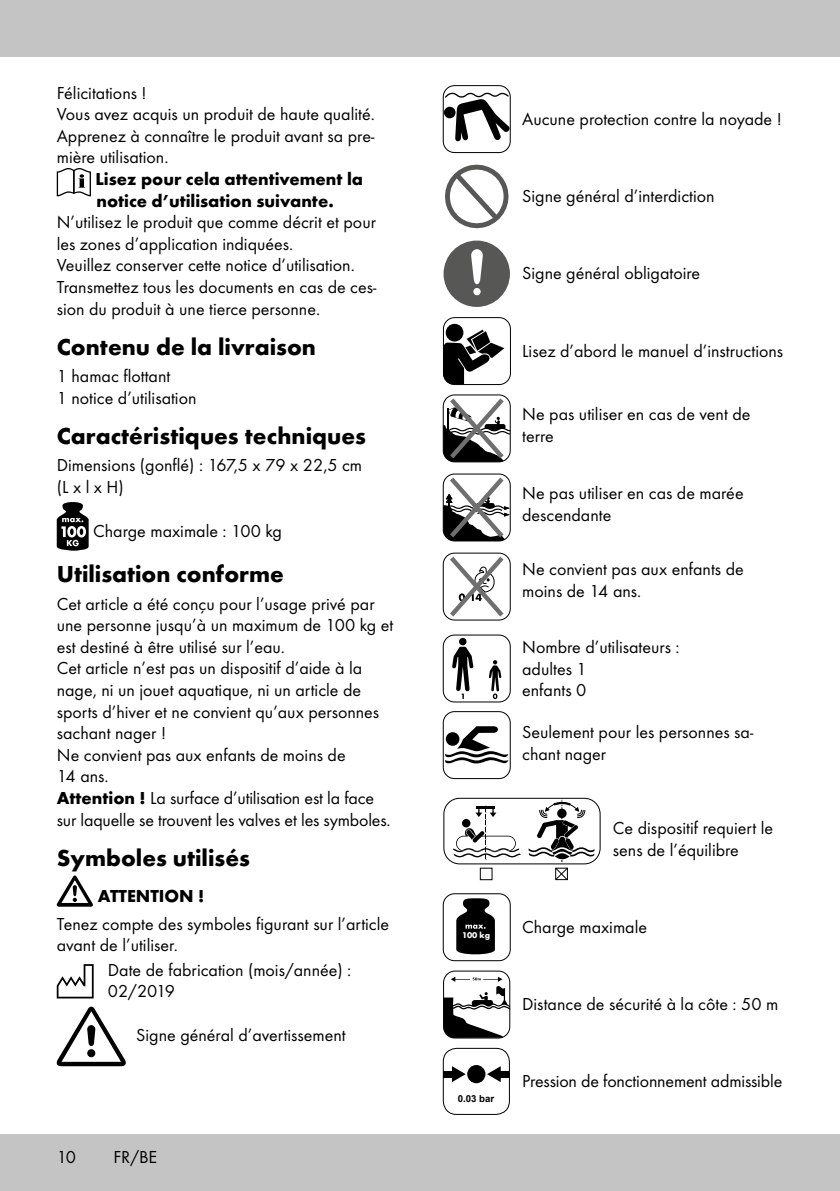
<style>
.page{position:relative;width:840px;height:1191px;background:#fff}
.page>*{position:absolute;margin:0;border:0;box-sizing:border-box;transform-origin:0 0}
.t1{font:700 24px "Futura TOT";color:#000}
.t2{font:18px/21.6px "Futura TOT Boo";color:#000}
.t3{font:700 18px/21.6px "Futura TOT";color:#000}
.t4{font:700 9.6px "Arial";color:#000}
.t5{font:700 8.6px "Futura TOT";color:#fff}
.s1{font-family:"Futura TOT";font-weight:700}
</style>
<div class="page">
<div style="left:0;top:1134px;width:839px;height:57px;background:#c5c4c4"></div>
<div style="left:0;top:0;width:839px;height:57px;background:#c5c4c4"></div>
<svg style="left:57px;top:168px;width:34px;height:28px"></svg>
<svg style="left:57px;top:502px;width:32px;height:48px"></svg>
<svg style="left:57px;top:875px;width:36px;height:31px"></svg>
<svg style="left:57px;top:964px;width:37px;height:34px"></svg>
<svg style="left:57px;top:1006px;width:69px;height:60px"></svg>
<div style="left:87px;top:1049px;width:8px;height:8px;background:#000;border-radius:50%"></div>
<div style="left:442px;top:85px;width:68px;height:68px;border:1px solid #000;border-radius:11px"></div>
<div style="left:443px;top:107px;width:12px;height:11px;background:#3c3c3c;border-radius:50%"></div>
<svg style="left:444px;top:92px;width:66px;height:51px"></svg>
<svg style="left:445px;top:164px;width:64px;height:65px"></svg>
<div style="left:443px;top:240px;width:66px;height:67px;background:#575756;border-radius:50%"></div>
<svg style="left:471px;top:249px;width:12px;height:35px"></svg>
<div style="left:473px;top:288px;width:7px;height:7px;background:#fff;border-radius:50%"></div>
<div style="left:443px;top:317px;width:67px;height:68px;border:1px solid #000;border-radius:11px"></div>
<div style="left:445px;top:324px;width:18px;height:17px;background:#000;border-radius:50%"></div>
<svg style="left:443px;top:330px;width:61px;height:54px"></svg>
<svg style="left:443px;top:394px;width:67px;height:68px"></svg>
<svg style="left:444px;top:474px;width:65px;height:67px"></svg>
<div style="left:442px;top:473px;width:68px;height:68px;border:1px solid #000;border-radius:11px"></div>
<div style="left:442px;top:553px;width:68px;height:67px;border:1px solid #000;border-radius:11px"></div>
<svg style="left:445px;top:552px;width:63px;height:68px"></svg>
<div style="left:442px;top:634px;width:68px;height:68px;border:1px solid #000;border-radius:11px"></div>
<div style="left:459px;top:638px;width:7px;height:7px;background:#000;border-radius:50%"></div>
<svg style="left:452px;top:647px;width:21px;height:52px"></svg>
<svg style="left:489px;top:660px;width:12px;height:39px"></svg>
<div style="left:442px;top:711px;width:68px;height:68px;border:1px solid #000;border-radius:11px"></div>
<svg style="left:443px;top:726px;width:65px;height:37px"></svg>
<svg style="left:453px;top:799px;width:146px;height:81px"></svg>
<div style="left:461px;top:819px;width:9px;height:8px;background:#000;border-radius:50%"></div>
<div style="left:443px;top:798px;width:157px;height:66px;border:1px solid #000;border-radius:16px"></div>
<div style="left:442px;top:893px;width:68px;height:68px;border:1px solid #000;border-radius:11px"></div>
<svg style="left:456px;top:898px;width:38px;height:57px;background:#2e2e2e"></svg>
<div style="left:443px;top:970px;width:67px;height:68px;border:1px solid #000;border-radius:11px"></div>
<svg style="left:443px;top:976px;width:67px;height:62px"></svg>
<div style="left:442px;top:1047px;width:67px;height:68px;border:1px solid #000;border-radius:13px"></div>
<div style="left:442px;top:1070px;width:16px;height:7px;background:#000"></div>
<svg style="left:451px;top:1066px;width:14px;height:16px"></svg>
<div style="left:493px;top:1070px;width:16px;height:7px;background:#000"></div>
<svg style="left:487px;top:1066px;width:13px;height:16px"></svg>
<div style="left:467px;top:1065px;width:18px;height:18px;background:#000;border-radius:50%"></div>
<p class="t2" style="left:57px;top:82px;width:319px">Félicitations !<br>Vous avez acquis un produit de haute qualité.<br>Apprenez à connaître le produit avant sa pre&shy;mière utilisation.</p>
<p class="t3" style="left:95px;top:168px;width:269px">Lisez pour cela attentivement la notice d’utilisation suivante.</p>
<p class="t2" style="left:57px;top:211px;width:321px">N’utilisez le produit que comme décrit et pour les zones d’application indiquées.<br>Veuillez conserver cette notice d’utilisation.<br>Transmettez tous les documents en cas de ces&shy;sion du produit à une tierce personne.</p>
<h1 class="t1" style="left:57px;top:332px;width:261px">Contenu de la livraison</h1>
<p class="t2" style="left:57px;top:365px;width:141px">1 hamac flottant<br>1 notice d’utilisation</p>
<h1 class="t1" style="left:57px;top:421px;width:310px">Caractéristiques techniques</h1>
<p class="t2" style="left:57px;top:454px;width:307px">Dimensions (gonflé) : 167,5 x 79 x 22,5 cm (L x l x H)</p>
<p class="t2" style="left:93px;top:519px;width:190px">Charge maximale : 100 kg</p>
<h1 class="t1" style="left:57px;top:559px;width:228px">Utilisation conforme</h1>
<p class="t2" style="left:57px;top:592px;width:338px">Cet article a été conçu pour l’usage privé par une personne jusqu’à un maximum de 100 kg et est destiné à être utilisé sur l’eau.<br>Cet article n’est pas un dispositif d’aide à la nage, ni un jouet aquatique, ni un article de sports d’hiver et ne convient qu’aux personnes sachant nager !<br>Ne convient pas aux enfants de moins de<br>14 ans.<br><span class="s1">Attention !</span> La surface d’utilisation est la face sur laquelle se trouvent les valves et les symboles.</p>
<h1 class="t1" style="left:57px;top:843px;width:195px">Symboles utilisés</h1>
<p class="t3" style="left:98px;top:885px;width:108px">ATTENTION !</p>
<p class="t2" style="left:57px;top:912px;width:334px">Tenez compte des symboles figurant sur l’article avant de l’utiliser.</p>
<p class="t2" style="left:108px;top:959px;width:245px">Date de fabrication (mois/année) :<br>02/2019</p>
<p class="t2" style="left:136px;top:1023px;width:211px">Signe général d’avertissement</p>
<p class="t2" style="left:57px;top:1146px;width:21px">10</p>
<p class="t2" style="left:113px;top:1146px;width:45px">FR/BE</p>
<p class="t5" style="left:462px;top:930px;width:29px">100 kg</p>
<p class="t4" style="left:457px;top:1091px;width:38px">0.03 bar</p>
<p class="t2" style="left:522px;top:108px;width:261px">Aucune protection contre la noyade !</p>
<p class="t2" style="left:522px;top:185px;width:194px">Signe général d’interdiction</p>
<p class="t2" style="left:522px;top:262px;width:179px">Signe général obligatoire</p>
<p class="t2" style="left:522px;top:340px;width:262px">Lisez d’abord le manuel d’instructions</p>
<p class="t2" style="left:522px;top:403px;width:230px">Ne pas utiliser en cas de vent de terre</p>
<p class="t2" style="left:522px;top:482px;width:223px">Ne pas utiliser en cas de marée descendante</p>
<p class="t2" style="left:522px;top:558px;width:223px">Ne convient pas aux enfants de moins de 14 ans.</p>
<p class="t2" style="left:522px;top:636px;width:159px">Nombre d’utilisateurs : adultes 1<br>enfants 0</p>
<p class="t2" style="left:522px;top:721px;width:232px">Seulement pour les personnes sa&shy;chant nager</p>
<p class="t2" style="left:612px;top:817px;width:162px">Ce dispositif requiert le sens de l’équilibre</p>
<p class="t2" style="left:522px;top:916px;width:126px">Charge maximale</p>
<p class="t2" style="left:522px;top:993px;width:257px">Distance de sécurité à la côte : 50 m</p>
<p class="t2" style="left:522px;top:1069px;width:261px">Pression de fonctionnement admissible</p>
</div>
